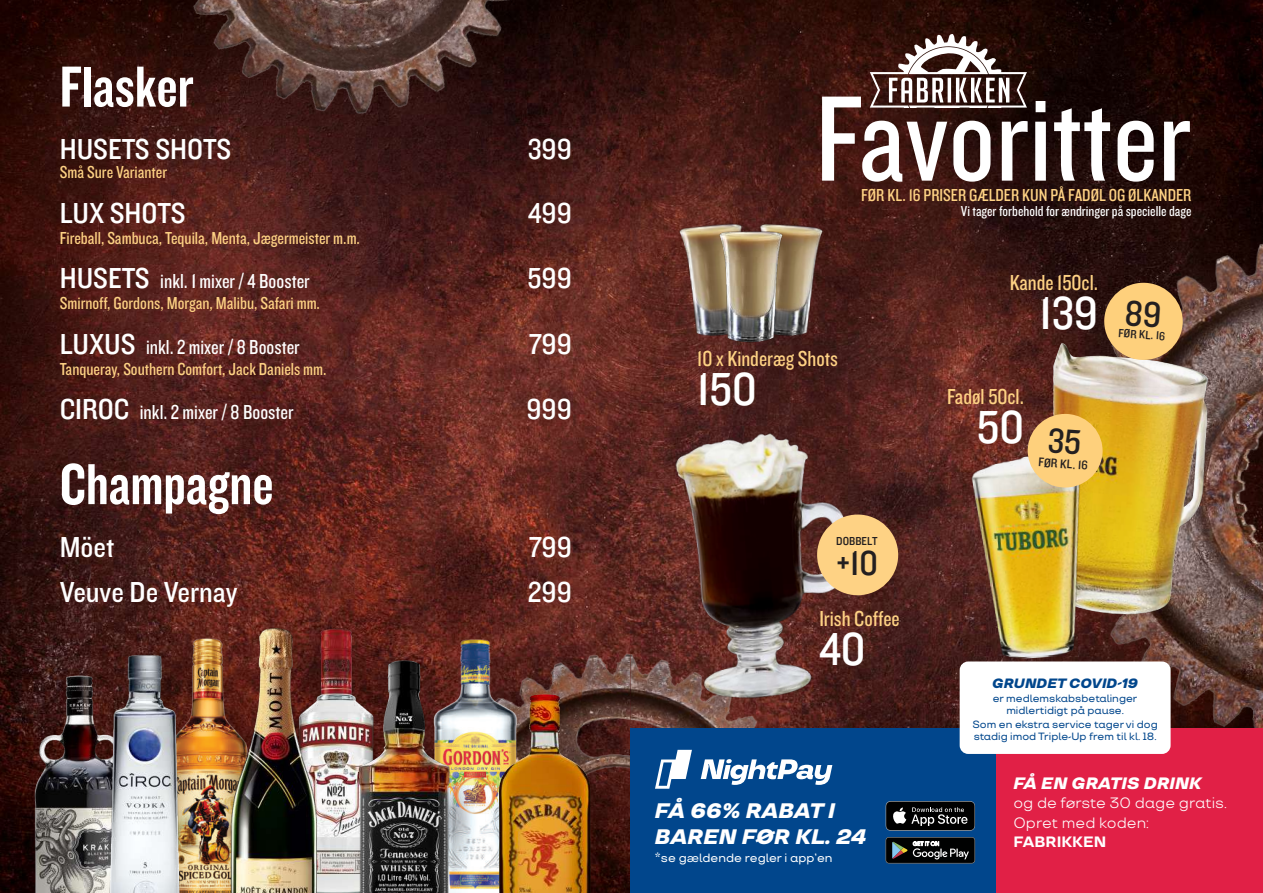
<style>
.page{position:relative;width:1263px;height:893px;background:#fff}
.page>*{position:absolute;margin:0;border:0;box-sizing:border-box;transform-origin:0 0}
.t1{font:126px "Knockout HTF29 Junior Liteweight";color:#fff}
.t2{font:60px "Knockout HTF49 Liteweight";color:#fff}
.t3{font:48px "Knockout HTF30 Junior Welterwt";color:#fff}
.t4{font:36px "Knockout HTF30 Junior Welterwt";color:#231f20}
.t5{font:30px "Knockout HTF30 Junior Welterwt";color:#fff}
.t6{font:22.5px "Knockout HTF29 Junior Liteweight";color:#fed284}
.t7{font:21px "Knockout HTF29 Junior Liteweight";color:#fff}
.t8{font:italic 800 21px/25.5px "TT Travels";color:#fff}
.t9{font:18px "Knockout HTF29 Junior Liteweight";color:#fed284}
.t10{font:italic 800 16.5px "TT Travels";color:#fff}
.t11{font:15px "Knockout HTF29 Junior Liteweight";color:#fff}
.t12{font:15px/19.5px "TT Travels";color:#fff}
.t13{font:700 15px "TT Travels";color:#fff}
.t14{font:italic 800 13.5px "TT Travels";color:#01468c}
.t15{font:12.9px "Knockout HTF30 Junior Welterwt";color:#231f20}
.t16{font:12.3px "Knockout HTF30 Junior Welterwt";color:#231f20}
.t17{font:500 12px "TT Travels";color:#fff}
.t18{font:12px "Knockout HTF30 Junior Welterwt";color:#231f20}
.t19{font:500 10.5px/12px "TT Travels";color:#01468c;text-align:center}
.s1{font-family:"Knockout HTF30 Junior Welterwt";font-size:30px}
</style>
<div class="page">
<img style="left:0;top:0;width:1263px;height:893px">
<img style="left:180px;top:0;width:338px;height:126px">
<img style="left:528px;top:648px;width:103px;height:245px">
<img style="left:158px;top:628px;width:67px;height:265px">
<img style="left:422px;top:630px;width:106px;height:263px">
<img style="left:26px;top:668px;width:74px;height:225px">
<img style="left:322px;top:626px;width:55px;height:267px">
<img style="left:225px;top:621px;width:97px;height:272px">
<img style="left:100px;top:651px;width:89px;height:242px">
<img style="left:347px;top:651px;width:115px;height:242px">
<img style="left:498px;top:694px;width:93px;height:199px">
<img style="left:1056px;top:225px;width:207px;height:504px">
<img style="left:630px;top:650px;width:171px;height:79px">
<img style="left:678px;top:220px;width:146px;height:120px">
<img style="left:718px;top:228px;width:65px;height:116px">
<img style="left:1051px;top:343px;width:157px;height:273px">
<img style="left:969px;top:451px;width:124px;height:210px">
<img style="left:669px;top:425px;width:198px;height:281px">
<div style="left:630px;top:729px;width:372px;height:164px;background:#01468c"></div>
<svg style="left:885px;top:801px;width:90px;height:30px;background:#2f3032"></svg>
<svg style="left:885px;top:837px;width:90px;height:26px;background:#2e302f"></svg>
<div style="left:996px;top:729px;width:267px;height:164px;background:#e12046"></div>
<svg style="left:701px;top:759px;width:131px;height:26px"></svg>
<svg style="left:655px;top:750px;width:37px;height:39px"></svg>
<div style="left:960px;top:661px;width:210px;height:93px;background:#fff;border-radius:9px"></div>
<div style="left:817px;top:515px;width:81px;height:80px;background:#fed284;border-radius:50%"></div>
<svg style="left:870px;top:34px;width:157px;height:74px"></svg>
<svg style="left:1103px;top:281px;width:81px;height:80px;background:#cca465"></svg>
<svg style="left:1026px;top:413px;width:78px;height:76px;background:#ebbf6e"></svg>
<h2 class="t2" style="left:60px;top:56px;width:136px">Flasker</h2>
<h3 class="t5" style="left:60px;top:134px;width:173px">HUSETS SHOTS</h3>
<h3 class="t5" style="left:528px;top:134px;width:45px">399</h3>
<p class="t9" style="left:60px;top:163px;width:109px">Små Sure Varianter</p>
<h3 class="t5" style="left:60px;top:197px;width:127px">LUX SHOTS</h3>
<h3 class="t5" style="left:528px;top:197px;width:45px">499</h3>
<p class="t9" style="left:60px;top:229px;width:302px">Fireball, Sambuca, Tequila, Menta, Jægermeister m.m.</p>
<p class="t7" style="left:60px;top:271px;width:252px"><span class="s1">HUSETS</span> inkl. 1 mixer / 4 Booster</p>
<h3 class="t5" style="left:528px;top:263px;width:46px">599</h3>
<p class="t9" style="left:60px;top:294px;width:262px">Smirnoff, Gordons, Morgan, Malibu, Safari mm.</p>
<p class="t7" style="left:60px;top:336px;width:242px"><span class="s1">LUXUS</span> inkl. 2 mixer / 8 Booster</p>
<h3 class="t5" style="left:529px;top:328px;width:45px">799</h3>
<p class="t9" style="left:60px;top:360px;width:268px">Tanqueray, Southern Comfort, Jack Daniels mm.</p>
<p class="t7" style="left:60px;top:402px;width:235px"><span class="s1">CIROC</span> inkl. 2 mixer / 8 Booster</p>
<h3 class="t5" style="left:527px;top:394px;width:47px">999</h3>
<h2 class="t2" style="left:60px;top:454px;width:215px">Champagne</h2>
<h3 class="t5" style="left:60px;top:532px;width:56px">Möet</h3>
<h3 class="t5" style="left:529px;top:532px;width:45px">799</h3>
<h3 class="t5" style="left:60px;top:576px;width:179px">Veuve De Vernay</h3>
<h3 class="t5" style="left:528px;top:576px;width:45px">299</h3>
<h1 class="t1" style="left:815px;top:75px;width:378px">Favoritter</h1>
<p class="t9" style="left:861px;top:186px;width:332px">FØR KL. 16 PRISER GÆLDER KUN PÅ FADØL OG ØLKANDER</p>
<p class="t11" style="left:961px;top:204px;width:232px">Vi tager forbehold for ændringer på specielle dage</p>
<p class="t6" style="left:697px;top:347px;width:142px">10 x Kinderæg Shots</p>
<h3 class="t3" style="left:697px;top:364px;width:61px">150</h3>
<p class="t18" style="left:836px;top:534px;width:43px">DOBBELT</p>
<h3 class="t4" style="left:836px;top:544px;width:44px">+10</h3>
<p class="t6" style="left:819px;top:607px;width:82px">Irish Coffee</p>
<h3 class="t3" style="left:819px;top:624px;width:48px">40</h3>
<p class="t8" style="left:655px;top:799px;width:213px">FÅ 66% RABAT I<br>BAREN FØR KL. 24</p>
<p class="t17" style="left:655px;top:850px;width:179px">*se gældende regler i app’en</p>
<p class="t6" style="left:1010px;top:271px;width:90px">Kande 150cl.</p>
<h3 class="t3" style="left:1039px;top:288px;width:60px">139</h3>
<p class="t6" style="left:947px;top:385px;width:78px">Fadøl 50cl.</p>
<h3 class="t3" style="left:977px;top:402px;width:49px">50</h3>
<p class="t15" style="left:1039px;top:455px;width:51px;rotate:4deg">FØR KL. 16</p>
<p class="t16" style="left:1119px;top:326px;width:48px;rotate:4deg">FØR KL. 16</p>
<p class="t14" style="left:992px;top:675px;width:147px">GRUNDET COVID-19</p>
<p class="t19" style="left:993px;top:692px;width:146px">er medlemskabsbetalinger midlertidigt på pause.</p>
<p class="t19" style="left:972px;top:719px;width:187px;text-align:left">Som en ekstra service tager vi dog stadig imod Triple-Up frem til kl. 18.</p>
<p class="t10" style="left:1013px;top:773px;width:190px">FÅ EN GRATIS DRINK</p>
<p class="t12" style="left:1013px;top:794px;width:215px">og de første 30 dage gratis.<br>Opret med koden:</p>
<p class="t13" style="left:1013px;top:833px;width:94px">FABRIKKEN</p>
</div>
